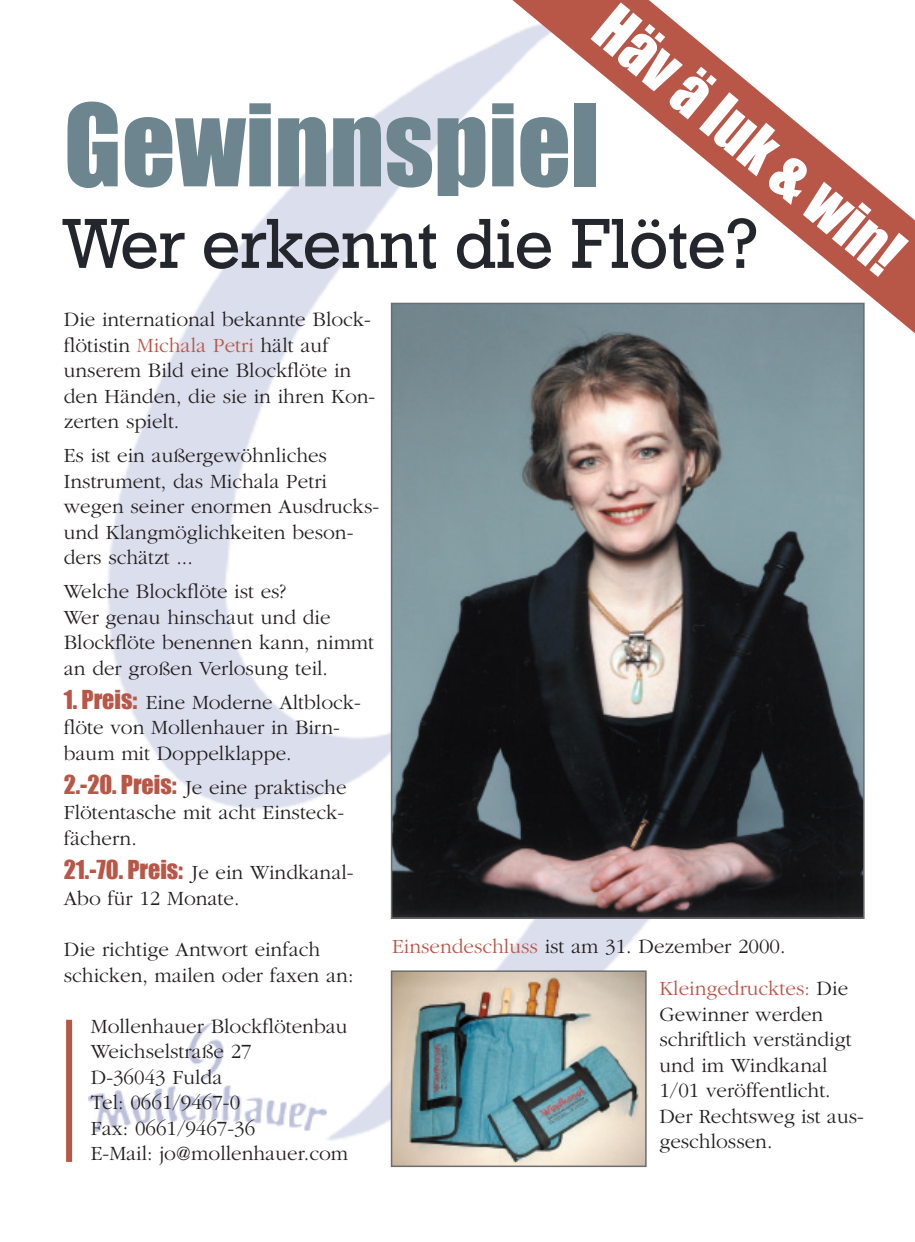
<style>
.page{position:relative;width:915px;height:1242px;background:#fff}
.page>*{position:absolute;margin:0;border:0;box-sizing:border-box;transform-origin:0 0}
.t1{font:105px "Impact";color:#6d858f}
.t2{font:70.5px "Geometric Slab 712 BT Medium A";color:#23262c}
.t3{font:60px "Impact";color:#fff}
.t4{font:300 21px/25.5px "Garamond";color:#231f20}
.t5{font:300 21px/42.5px "Garamond";color:#b85648}
.s1{color:#b85648}
.s2{font-family:"Impact";font-weight:400;font-size:24px;color:#b85648}
.s3{color:#231f20}
</style>
<div class="page">
<img style="left:72px;top:37px;width:578px;height:1111px">
<img style="left:89px;top:1023px;width:238px;height:109px">
<img style="left:393px;top:306px;width:468px;height:610px">
<svg style="left:507px;top:0;width:407px;height:350px"></svg>
<div style="left:66px;top:1019px;width:6px;height:143px;background:#b85648"></div>
<img style="left:393px;top:973px;width:250px;height:191px">
<div style="left:390px;top:970px;width:256px;height:197px;border:2px solid #6c6d70"></div>
<p class="t3" style="left:628px;top:-10px;width:379px;rotate:40deg">Häv ä luk &amp; win!</p>
<p class="t1" style="left:64px;top:80px;width:537px">Gewinnspiel</p>
<p class="t2" style="left:64px;top:200px;width:696px">Wer erkennt die Flöte?</p>
<p class="t4" style="left:64px;top:306px;width:313px">Die international bekannte Block&shy;flötistin <span class="s1">Michala Petri</span> hält auf unserem Bild eine Blockflöte in den Händen, die sie in ihren Kon&shy;zerten spielt.</p>
<p class="t4" style="left:64px;top:442px;width:317px">Es ist ein außergewöhnliches<br>Instrument, das Michala Petri wegen seiner enormen Ausdrucks&shy;und Klangmöglichkeiten beson&shy;ders schätzt ...</p>
<p class="t4" style="left:64px;top:578px;width:311px">Welche Blockflöte ist es?<br>Wer genau hinschaut und die<br>Blockflöte benennen kann, nimmt an der großen Verlosung teil.</p>
<p class="t4" style="left:64px;top:689px;width:298px"><span class="s2">1. Preis:</span> Eine Moderne Altblock&shy;flöte von Mollenhauer in Birn&shy;baum mit Doppelklappe.</p>
<p class="t4" style="left:64px;top:774px;width:284px;text-align:justify"><span class="s2">2.-20. Preis:</span> Je eine praktische Flötentasche mit acht Einsteck&shy;fächern.</p>
<p class="t4" style="left:64px;top:859px;width:291px"><span class="s2">21.-70. Preis:</span> Je ein Windkanal-<br>Abo für 12 Monate.</p>
<p class="t4" style="left:64px;top:936px;width:291px">Die richtige Antwort einfach schicken, mailen oder faxen an:</p>
<p class="t4" style="left:91px;top:1012px;width:258px">Mollenhauer Blockflötenbau<br>Weichselstraße 27<br>D-36043 Fulda<br>Tel: 0661/9467-0<br>Fax: 0661/9467-36<br>E-Mail: jo@mollenhauer.com</p>
<p class="t5" style="left:659px;top:924px;width:190px;text-indent:-267px">Einsendeschluss <span class="s3">ist am 31. Dezember 2000.<br></span>Kleingedrucktes: <span class="s3">Die</span></p>
<p class="t4" style="left:659px;top:1000px;width:206px">Gewinner werden schriftlich verständigt und im Windkanal<br>1/01 veröffentlicht.<br>Der Rechtsweg ist aus&shy;geschlossen.</p>
</div>
